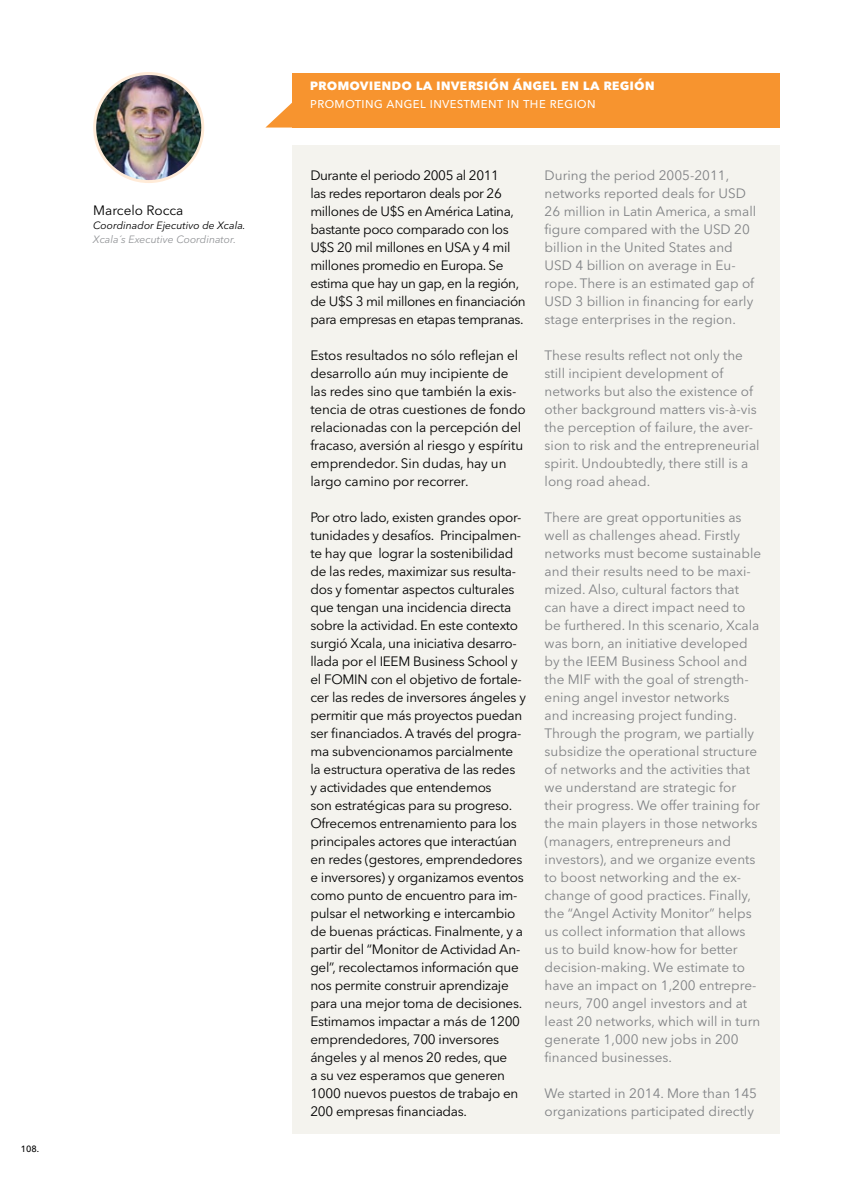
<style>
.page{position:relative;width:851px;height:1191px;background:#fff}
.page>*{position:absolute;margin:0;border:0;box-sizing:border-box;transform-origin:0 0}
.t1{font:700 15px "Avenir Next LT Pro";color:#fff}
.t2{font:15px "Avenir Next LT Pro";letter-spacing:-.01em;color:#fff}
.t3{font:13.5px/18px "Avenir Next LT Pro";letter-spacing:-.02em;color:#000}
.t4{font:13.5px/18px "Avenir Next LT Pro";color:#808285}
.t5{font:italic 10.5px "Avenir Next LT Pro";color:#000}
.t6{font:italic 10.5px "Avenir Next LT Pro";color:#939598}
.t7{font:500 9px "Avenir Next LT Pro";color:#000}
</style>
<div class="page">
<div style="left:292px;top:74px;width:487px;height:54px;background:#f7942f"></div>
<div style="left:292px;top:146px;width:487px;height:988px;background:#f4f3ee"></div>
<img style="left:95px;top:74px;width:108px;height:108px;border-radius:54px">
<div style="left:93px;top:72px;width:111px;height:111px;border:3px solid #ffebd8;border-radius:50%"></div>
<svg style="left:265px;top:103px;width:27px;height:25px"></svg>
<p class="t3" style="left:93px;top:201px;width:92px">Marcelo Rocca</p>
<p class="t5" style="left:93px;top:219px;width:154px">Coordinador Ejecutivo de Xcala.</p>
<p class="t6" style="left:93px;top:233px;width:144px">Xcala´s Executive Coordinator.</p>
<p class="t7" style="left:21px;top:1143px;width:20px">108.</p>
<p class="t1" style="left:310px;top:76px;width:346px">promoviendo la inversión ángel en la región</p>
<p class="t2" style="left:310px;top:94px;width:288px">promoting angel investment in the region</p>
<p class="t3" style="left:310px;top:166px;width:217px">Durante el periodo 2005 al 2011<br>las redes reportaron deals por 26 millones de U$S en América Latina, bastante poco comparado con los U$S 20 mil millones en USA y 4 mil millones promedio en Europa. Se estima que hay un gap, en la región, de U$S 3 mil millones en financiación para empresas en etapas tempranas.</p>
<p class="t3" style="left:310px;top:346px;width:217px">Estos resultados no sólo reflejan el desarrollo aún muy incipiente de las redes sino que también la exis&shy;tencia de otras cuestiones de fondo relacionadas con la percepción del fracaso, aversión al riesgo y espíritu emprendedor. Sin dudas, hay un largo camino por recorrer.</p>
<p class="t3" style="left:310px;top:508px;width:217px">Por otro lado, existen grandes opor&shy;tunidades y desafíos. Principalmen&shy;te hay que lograr la sostenibilidad de las redes, maximizar sus resulta&shy;dos y fomentar aspectos culturales que tengan una incidencia directa sobre la actividad. En este contexto surgió Xcala, una iniciativa desarro&shy;llada por el IEEM Business School y el FOMIN con el objetivo de fortale&shy;cer las redes de inversores ángeles y permitir que más proyectos puedan ser financiados. A través del progra&shy;ma subvencionamos parcialmente la estructura operativa de las redes<br>y actividades que entendemos<br>son estratégicas para su progreso.<br>Ofrecemos entrenamiento para los principales actores que interactúan en redes (gestores, emprendedores e inversores) y organizamos eventos como punto de encuentro para im&shy;pulsar el networking e intercambio de buenas prácticas. Finalmente, y a partir del “Monitor de Actividad An&shy;gel”, recolectamos información que nos permite construir aprendizaje para una mejor toma de decisiones.<br>Estimamos impactar a más de 1200 emprendedores, 700 inversores ángeles y al menos 20 redes, que<br>a su vez esperamos que generen 1000 nuevos puestos de trabajo en 200 empresas financiadas.</p>
<p class="t4" style="left:544px;top:166px;width:213px">During the period 2005-2011, networks reported deals for USD<br>26 million in Latin America, a small figure compared with the USD 20 billion in the United States and<br>USD 4 billion on average in Eu&shy;rope. There is an estimated gap of<br>USD 3 billion in financing for early stage enterprises in the region.</p>
<p class="t4" style="left:544px;top:346px;width:216px">These results reflect not only the still incipient development of networks but also the existence of other background matters vis-à-vis the perception of failure, the aver&shy;sion to risk and the entrepreneurial spirit. Undoubtedly, there still is a long road ahead.</p>
<p class="t4" style="left:544px;top:508px;width:218px">There are great opportunities as well as challenges ahead. Firstly networks must become sustainable and their results need to be maxi&shy;mized. Also, cultural factors that can have a direct impact need to be furthered. In this scenario, Xcala was born, an initiative developed by the IEEM Business School and the MIF with the goal of strength&shy;ening angel investor networks<br>and increasing project funding.<br>Through the program, we partially subsidize the operational structure of networks and the activities that we understand are strategic for their progress. We offer training for the main players in those networks (managers, entrepreneurs and investors), and we organize events to boost networking and the ex&shy;change of good practices. Finally, the “Angel Activity Monitor” helps us collect information that allows us to build know-how for better decision-making. We estimate to have an impact on 1,200 entrepre&shy;neurs, 700 angel investors and at least 20 networks, which will in turn generate 1,000 new jobs in 200 financed businesses.</p>
<p class="t4" style="left:544px;top:1084px;width:214px">We started in 2014. More than 145 organizations participated directly</p>
</div>
